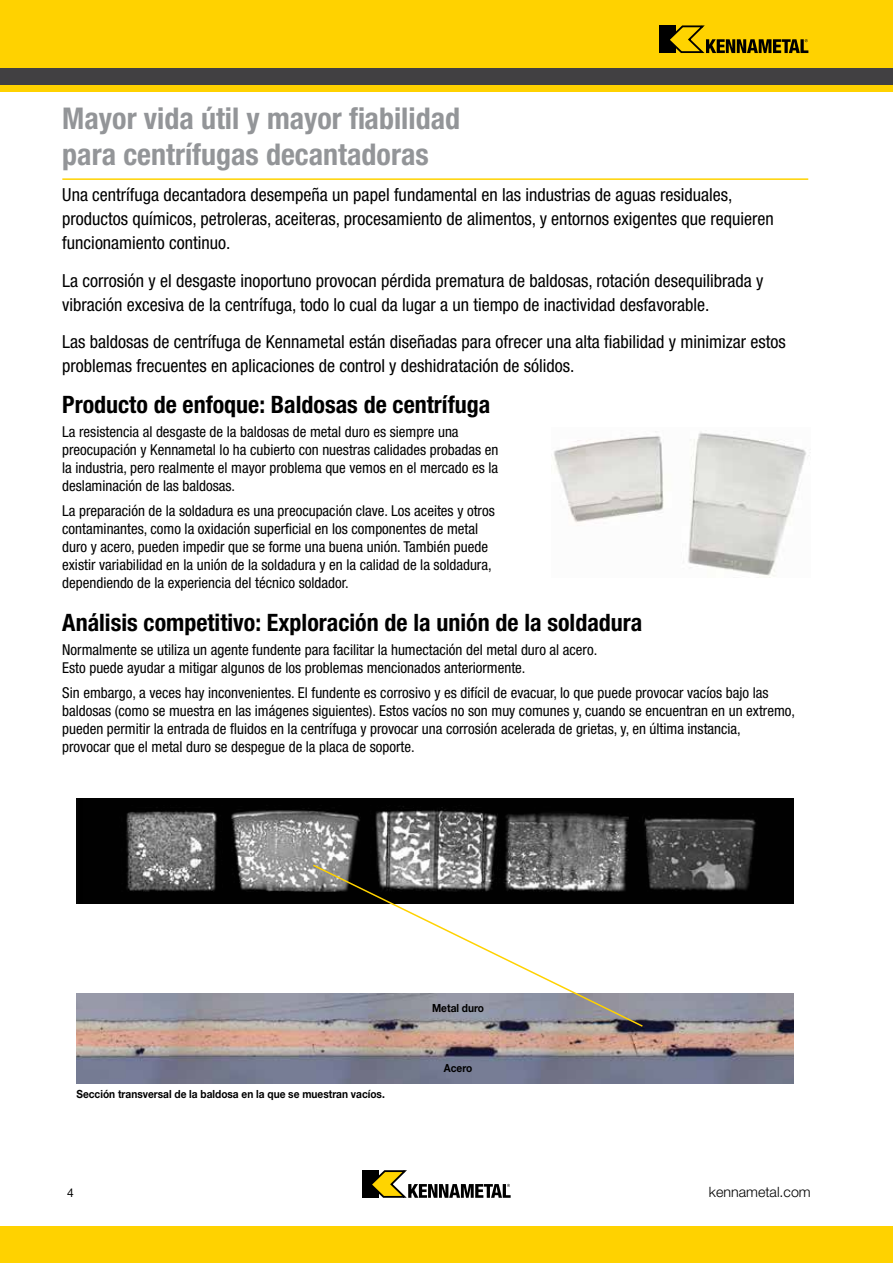
<style>
.page{position:relative;width:893px;height:1263px;background:#fff}
.page>*{position:absolute;margin:0;border:0;box-sizing:border-box;transform-origin:0 0}
.t1{font:700 condensed 30px/36px "Helvetica Neue LT Std";color:#939598}
.t2{font:700 condensed 24px "Helvetica Neue LT Std";color:#000}
.t3{font:condensed 18px/24px "Helvetica Neue LT Std";color:#000}
.t4{font:condensed 15px/18px "Helvetica Neue LT Std";color:#000}
.t5{font:300 14.25px "Helvetica Neue LT Std";color:#000}
.t6{font:12px "Helvetica Neue LT Std";color:#000}
.t7{font:700 11.25px "Helvetica Neue LT Std";color:#000;scale:.9 1}
</style>
<div class="page">
<div style="left:0;top:0;width:893px;height:92px;background:#ffd200"></div>
<div style="left:0;top:1226px;width:893px;height:37px;background:#ffd200"></div>
<div style="left:659px;top:26px;width:17px;height:27px;background:#000"></div>
<svg style="left:666px;top:25px;width:142px;height:28px"></svg>
<div style="left:362px;top:1170px;width:16px;height:28px;background:#000"></div>
<svg style="left:372px;top:1170px;width:139px;height:28px"></svg>
<div style="left:0;top:68px;width:893px;height:16px;background:#414042"></div>
<hr style="left:62px;top:178px;width:746px;height:2px;background:#ffd200">
<img style="left:76px;top:798px;width:718px;height:106px">
<img style="left:554px;top:431px;width:255px;height:146px">
<img style="left:76px;top:994px;width:718px;height:89px">
<svg style="left:311px;top:863px;width:333px;height:165px"></svg>
<h1 class="t1" style="left:62px;top:100px;width:399px">Mayor vida útil y mayor fiabilidad para centrífugas decantadoras</h1>
<p class="t3" style="left:62px;top:183px;width:713px">Una centrífuga decantadora desempeña un papel fundamental en las industrias de aguas residuales, productos químicos, petroleras, aceiteras, procesamiento de alimentos, y entornos exigentes que requieren funcionamiento continuo.</p>
<p class="t3" style="left:62px;top:268px;width:702px">La corrosión y el desgaste inoportuno provocan pérdida prematura de baldosas, rotación desequilibrada y vibración excesiva de la centrífuga, todo lo cual da lugar a un tiempo de inactividad desfavorable.</p>
<p class="t3" style="left:62px;top:330px;width:725px">Las baldosas de centrífuga de Kennametal están diseñadas para ofrecer una alta fiabilidad y minimizar estos problemas frecuentes en aplicaciones de control y deshidratación de sólidos.</p>
<h2 class="t2" style="left:62px;top:390px;width:430px">Producto de enfoque: Baldosas de centrífuga</h2>
<p class="t4" style="left:62px;top:423px;width:438px">La resistencia al desgaste de la baldosas de metal duro es siempre una preocupación y Kennametal lo ha cubierto con nuestras calidades probadas en la industria, pero realmente el mayor problema que vemos en el mercado es la deslaminación de las baldosas.</p>
<p class="t4" style="left:62px;top:501px;width:434px">La preparación de la soldadura es una preocupación clave. Los aceites y otros contaminantes, como la oxidación superficial en los componentes de metal duro y acero, pueden impedir que se forme una buena unión. También puede existir variabilidad en la unión de la soldadura y en la calidad de la soldadura, dependiendo de la experiencia del técnico soldador.</p>
<h2 class="t2" style="left:62px;top:608px;width:582px">Análisis competitivo: Exploración de la unión de la soldadura</h2>
<p class="t4" style="left:62px;top:641px;width:537px">Normalmente se utiliza un agente fundente para facilitar la humectación del metal duro al acero.<br>Esto puede ayudar a mitigar algunos de los problemas mencionados anteriormente.</p>
<p class="t4" style="left:62px;top:684px;width:734px">Sin embargo, a veces hay inconvenientes. El fundente es corrosivo y es difícil de evacuar, lo que puede provocar vacíos bajo las baldosas (como se muestra en las imágenes siguientes). Estos vacíos no son muy comunes y, cuando se encuentran en un extremo, pueden permitir la entrada de fluidos en la centrífuga y provocar una corrosión acelerada de grietas, y, en última instancia,<br>provocar que el metal duro se despegue de la placa de soporte.</p>
<p class="t7" style="left:432px;top:1001px;width:59px">Metal duro</p>
<p class="t7" style="left:76px;top:1087px;width:344px">Sección transversal de la baldosa en la que se muestran vacíos.</p>
<p class="t7" style="left:444px;top:1061px;width:33px">Acero</p>
<p class="t6" style="left:67px;top:1185px;width:8px">4</p>
<p class="t5" style="left:709px;top:1183px;width:103px">kennametal.com</p>
</div>
